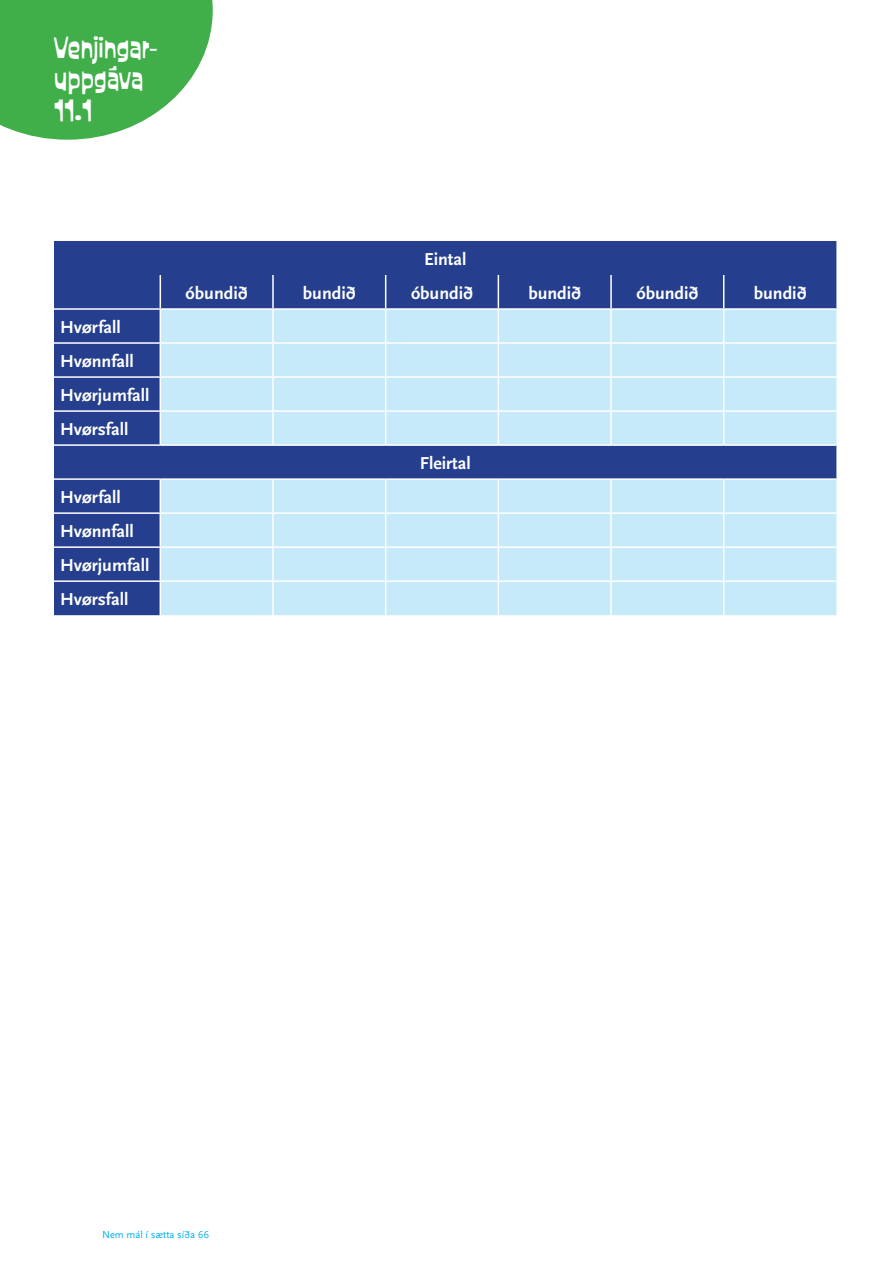
<style>
.page{position:relative;width:893px;height:1263px;background:#fff}
.page>*{position:absolute;margin:0;border:0;box-sizing:border-box;transform-origin:0 0}
.t1{font:33px "Custard";color:#fff}
.Breyðtekstur{font:700 18px "Scala Sans Pro";color:#fff}
.t2{font:10.5px "Scala Sans Pro";color:#00aeef}
</style>
<div class="page">
<svg style="left:0;top:0;width:213px;height:140px;background:#5cba64"></svg>
<div style="left:54px;top:241px;width:782px;height:374px;background:#253f8e"></div>
<svg style="left:160px;top:310px;width:676px;height:305px;background:#b4d6ed"></svg>
<hr style="left:160px;top:275px;width:1px;height:33px;background:#fff">
<hr style="left:272px;top:275px;width:2px;height:33px;background:#fff">
<hr style="left:385px;top:275px;width:1px;height:33px;background:#fff">
<hr style="left:498px;top:275px;width:1px;height:33px;background:#fff">
<hr style="left:610px;top:275px;width:2px;height:33px;background:#fff">
<hr style="left:723px;top:275px;width:1px;height:33px;background:#fff">
<hr style="left:54px;top:308px;width:106px;height:2px;background:#fff">
<hr style="left:160px;top:308px;width:113px;height:2px;background:#fff">
<hr style="left:160px;top:310px;width:1px;height:32px;background:#fff">
<hr style="left:273px;top:308px;width:113px;height:2px;background:#fff">
<hr style="left:272px;top:310px;width:2px;height:32px;background:#fff">
<hr style="left:386px;top:308px;width:112px;height:2px;background:#fff">
<hr style="left:385px;top:310px;width:1px;height:32px;background:#fff">
<hr style="left:498px;top:308px;width:113px;height:2px;background:#fff">
<hr style="left:498px;top:310px;width:1px;height:32px;background:#fff">
<hr style="left:611px;top:308px;width:113px;height:2px;background:#fff">
<hr style="left:610px;top:310px;width:2px;height:32px;background:#fff">
<hr style="left:724px;top:308px;width:112px;height:2px;background:#fff">
<hr style="left:723px;top:310px;width:1px;height:32px;background:#fff">
<hr style="left:54px;top:342px;width:106px;height:2px;background:#fff">
<hr style="left:160px;top:342px;width:113px;height:2px;background:#fff">
<hr style="left:160px;top:344px;width:1px;height:32px;background:#fff">
<hr style="left:273px;top:342px;width:113px;height:2px;background:#fff">
<hr style="left:272px;top:344px;width:2px;height:32px;background:#fff">
<hr style="left:386px;top:342px;width:112px;height:2px;background:#fff">
<hr style="left:385px;top:344px;width:1px;height:32px;background:#fff">
<hr style="left:498px;top:342px;width:113px;height:2px;background:#fff">
<hr style="left:498px;top:344px;width:1px;height:32px;background:#fff">
<hr style="left:611px;top:342px;width:113px;height:2px;background:#fff">
<hr style="left:610px;top:344px;width:2px;height:32px;background:#fff">
<hr style="left:724px;top:342px;width:112px;height:2px;background:#fff">
<hr style="left:723px;top:344px;width:1px;height:32px;background:#fff">
<hr style="left:54px;top:376px;width:106px;height:2px;background:#fff">
<hr style="left:160px;top:376px;width:113px;height:2px;background:#fff">
<hr style="left:160px;top:378px;width:1px;height:32px;background:#fff">
<hr style="left:273px;top:376px;width:113px;height:2px;background:#fff">
<hr style="left:272px;top:378px;width:2px;height:32px;background:#fff">
<hr style="left:386px;top:376px;width:112px;height:2px;background:#fff">
<hr style="left:385px;top:378px;width:1px;height:32px;background:#fff">
<hr style="left:498px;top:376px;width:113px;height:2px;background:#fff">
<hr style="left:498px;top:378px;width:1px;height:32px;background:#fff">
<hr style="left:611px;top:376px;width:113px;height:2px;background:#fff">
<hr style="left:610px;top:378px;width:2px;height:32px;background:#fff">
<hr style="left:724px;top:376px;width:112px;height:2px;background:#fff">
<hr style="left:723px;top:378px;width:1px;height:32px;background:#fff">
<hr style="left:54px;top:410px;width:106px;height:2px;background:#fff">
<hr style="left:160px;top:410px;width:113px;height:2px;background:#fff">
<hr style="left:160px;top:412px;width:1px;height:32px;background:#fff">
<hr style="left:273px;top:410px;width:113px;height:2px;background:#fff">
<hr style="left:272px;top:412px;width:2px;height:32px;background:#fff">
<hr style="left:386px;top:410px;width:112px;height:2px;background:#fff">
<hr style="left:385px;top:412px;width:1px;height:32px;background:#fff">
<hr style="left:498px;top:410px;width:113px;height:2px;background:#fff">
<hr style="left:498px;top:412px;width:1px;height:32px;background:#fff">
<hr style="left:611px;top:410px;width:113px;height:2px;background:#fff">
<hr style="left:610px;top:412px;width:2px;height:32px;background:#fff">
<hr style="left:724px;top:410px;width:112px;height:2px;background:#fff">
<hr style="left:723px;top:412px;width:1px;height:32px;background:#fff">
<hr style="left:54px;top:444px;width:106px;height:2px;background:#fff">
<hr style="left:160px;top:444px;width:113px;height:2px;background:#fff">
<hr style="left:273px;top:444px;width:113px;height:2px;background:#fff">
<hr style="left:386px;top:444px;width:112px;height:2px;background:#fff">
<hr style="left:498px;top:444px;width:113px;height:2px;background:#fff">
<hr style="left:611px;top:444px;width:113px;height:2px;background:#fff">
<hr style="left:724px;top:444px;width:112px;height:2px;background:#fff">
<hr style="left:54px;top:478px;width:106px;height:2px;background:#fff">
<hr style="left:160px;top:478px;width:113px;height:2px;background:#fff">
<hr style="left:160px;top:480px;width:1px;height:32px;background:#fff">
<hr style="left:273px;top:478px;width:113px;height:2px;background:#fff">
<hr style="left:272px;top:480px;width:2px;height:32px;background:#fff">
<hr style="left:386px;top:478px;width:112px;height:2px;background:#fff">
<hr style="left:385px;top:480px;width:1px;height:32px;background:#fff">
<hr style="left:498px;top:478px;width:113px;height:2px;background:#fff">
<hr style="left:498px;top:480px;width:1px;height:32px;background:#fff">
<hr style="left:611px;top:478px;width:113px;height:2px;background:#fff">
<hr style="left:610px;top:480px;width:2px;height:32px;background:#fff">
<hr style="left:724px;top:478px;width:112px;height:2px;background:#fff">
<hr style="left:723px;top:480px;width:1px;height:32px;background:#fff">
<hr style="left:54px;top:512px;width:106px;height:2px;background:#fff">
<hr style="left:160px;top:512px;width:113px;height:2px;background:#fff">
<hr style="left:160px;top:514px;width:1px;height:32px;background:#fff">
<hr style="left:273px;top:512px;width:113px;height:2px;background:#fff">
<hr style="left:272px;top:514px;width:2px;height:32px;background:#fff">
<hr style="left:386px;top:512px;width:112px;height:2px;background:#fff">
<hr style="left:385px;top:514px;width:1px;height:32px;background:#fff">
<hr style="left:498px;top:512px;width:113px;height:2px;background:#fff">
<hr style="left:498px;top:514px;width:1px;height:32px;background:#fff">
<hr style="left:611px;top:512px;width:113px;height:2px;background:#fff">
<hr style="left:610px;top:514px;width:2px;height:32px;background:#fff">
<hr style="left:724px;top:512px;width:112px;height:2px;background:#fff">
<hr style="left:723px;top:514px;width:1px;height:32px;background:#fff">
<hr style="left:54px;top:546px;width:106px;height:2px;background:#fff">
<hr style="left:160px;top:546px;width:113px;height:2px;background:#fff">
<hr style="left:160px;top:548px;width:1px;height:32px;background:#fff">
<hr style="left:273px;top:546px;width:113px;height:2px;background:#fff">
<hr style="left:272px;top:548px;width:2px;height:32px;background:#fff">
<hr style="left:386px;top:546px;width:112px;height:2px;background:#fff">
<hr style="left:385px;top:548px;width:1px;height:32px;background:#fff">
<hr style="left:498px;top:546px;width:113px;height:2px;background:#fff">
<hr style="left:498px;top:548px;width:1px;height:32px;background:#fff">
<hr style="left:611px;top:546px;width:113px;height:2px;background:#fff">
<hr style="left:610px;top:548px;width:2px;height:32px;background:#fff">
<hr style="left:724px;top:546px;width:112px;height:2px;background:#fff">
<hr style="left:723px;top:548px;width:1px;height:32px;background:#fff">
<hr style="left:54px;top:580px;width:106px;height:2px;background:#fff">
<hr style="left:160px;top:580px;width:113px;height:2px;background:#fff">
<hr style="left:160px;top:582px;width:1px;height:33px;background:#fff">
<hr style="left:273px;top:580px;width:113px;height:2px;background:#fff">
<hr style="left:272px;top:582px;width:2px;height:33px;background:#fff">
<hr style="left:386px;top:580px;width:112px;height:2px;background:#fff">
<hr style="left:385px;top:582px;width:1px;height:33px;background:#fff">
<hr style="left:498px;top:580px;width:113px;height:2px;background:#fff">
<hr style="left:498px;top:582px;width:1px;height:33px;background:#fff">
<hr style="left:611px;top:580px;width:113px;height:2px;background:#fff">
<hr style="left:610px;top:582px;width:2px;height:33px;background:#fff">
<hr style="left:724px;top:580px;width:112px;height:2px;background:#fff">
<hr style="left:723px;top:582px;width:1px;height:33px;background:#fff">
<p class="t1" style="left:54px;top:29px;width:105px">Venjingar-</p>
<p class="t1" style="left:54px;top:61px;width:91px">uppgáva</p>
<p class="t1" style="left:54px;top:92px;width:40px">11.1</p>
<p class="Breyðtekstur" style="left:60px;top:316px;width:62px">Hvørfall</p>
<p class="Breyðtekstur" style="left:60px;top:350px;width:75px">Hvønnfall</p>
<p class="Breyðtekstur" style="left:60px;top:384px;width:91px">Hvørjumfall</p>
<p class="Breyðtekstur" style="left:60px;top:418px;width:70px">Hvørsfall</p>
<p class="Breyðtekstur" style="left:60px;top:486px;width:62px">Hvørfall</p>
<p class="Breyðtekstur" style="left:60px;top:521px;width:75px">Hvønnfall</p>
<p class="Breyðtekstur" style="left:60px;top:555px;width:91px">Hvørjumfall</p>
<p class="Breyðtekstur" style="left:60px;top:589px;width:70px">Hvørsfall</p>
<p class="Breyðtekstur" style="left:424px;top:248px;width:44px">Eintal</p>
<p class="Breyðtekstur" style="left:186px;top:282px;width:64px">óbundið</p>
<p class="Breyðtekstur" style="left:303px;top:282px;width:54px">bundið</p>
<p class="Breyðtekstur" style="left:411px;top:282px;width:64px">óbundið</p>
<p class="Breyðtekstur" style="left:528px;top:282px;width:54px">bundið</p>
<p class="Breyðtekstur" style="left:636px;top:282px;width:64px">óbundið</p>
<p class="Breyðtekstur" style="left:754px;top:282px;width:54px">bundið</p>
<p class="Breyðtekstur" style="left:420px;top:452px;width:53px">Fleirtal</p>
<p class="t2" style="left:102px;top:1229px;width:109px">Nem mál í sætta síða 66</p>
</div>
